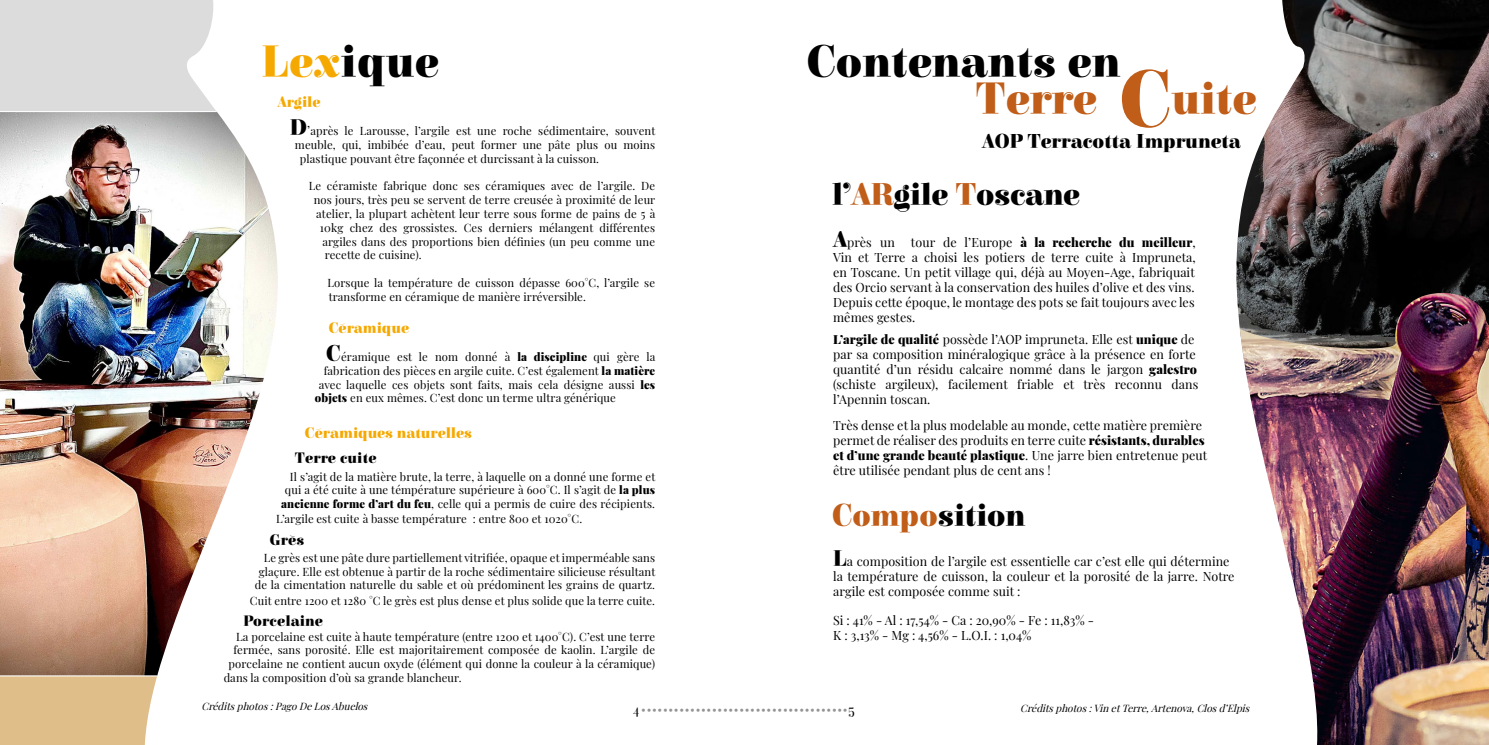
<style>
.page{position:relative;width:1489px;height:745px;background:#fff}
.page>*{position:absolute;margin:0;border:0;box-sizing:border-box;transform-origin:0 0}
.t1{font:900 45px/37.5px "Elsie";color:#000}
.t2{font:900 31.25px "Elsie";letter-spacing:-.01em;color:#000}
.t3{font:900 20px "Elsie";color:#000}
.t4{font:900 15px "Elsie";color:#f5a900}
.t5{font:900 15px "Elsie";letter-spacing:.01em;color:#000}
.t6{font:12.5px/15px "Playfair Display";letter-spacing:.005em;color:#000}
.t7{font:11.25px/13.8px "Playfair Display";letter-spacing:.01em;color:#000;text-align:right}
.t8{font:italic 10px "Playfair Display";color:#000}
.t9{font:10px "Elsie";color:#949494}
.s1{color:#f5a900}
.s2{font-family:"Elsie";font-weight:900;font-size:22.5px}
.s3{font-size:12.5px}
.s4{font-weight:900}
.s5{color:#c05d18}
.s6{font-size:80px;color:#c05d18}
.s7{font-size:13.75px;color:#000}
</style>
<div class="page">
<img style="left:0;top:112px;width:278px;height:563px">
<svg style="left:0;top:0;width:217px;height:112px;background:#dedede"></svg>
<svg style="left:0;top:675px;width:158px;height:69px;background:#e0c190"></svg>
<img style="left:1236px;top:0;width:252px;height:320px">
<img style="left:1239px;top:293px;width:249px;height:451px">
<h1 class="t1" style="left:261px;top:44px;width:179px"><span class="s1">Lex</span>ique</h1>
<h3 class="t4" style="left:277px;top:94px;width:45px">Argile</h3>
<p class="t7" style="left:290px;top:123px;width:367px"><span class="s2">D</span><span class="s3">’</span>après le Larousse, l’argile est une roche sédimentaire, souvent</p>
<p class="t7" style="left:295px;top:137px;width:362px">meuble, qui, imbibée d’eau, peut former une pâte plus ou moins</p>
<p class="t7" style="left:300px;top:150px;width:301px">plastique pouvant être façonnée et durcissant à la cuisson.</p>
<p class="t7" style="left:309px;top:178px;width:348px">Le céramiste fabrique donc ses céramiques avec de l’argile. De</p>
<p class="t7" style="left:314px;top:192px;width:343px">nos jours, très peu se servent de terre creusée à proximité de leur</p>
<p class="t7" style="left:316px;top:206px;width:340px">atelier, la plupart achètent leur terre sous forme de pains de 5 à</p>
<p class="t7" style="left:320px;top:219px;width:337px">10kg chez des grossistes. Ces derniers mélangent différentes</p>
<p class="t7" style="left:322px;top:233px;width:334px">argiles dans des proportions bien définies (un peu comme une</p>
<p class="t7" style="left:325px;top:247px;width:98px">recette de cuisine).</p>
<p class="t7" style="left:327px;top:275px;width:329px;text-align:left">Lorsque la température de cuisson dépasse 600°C, l’argile se transforme en céramique de manière irréversible.</p>
<h3 class="t4" style="left:329px;top:320px;width:82px">Céramique</h3>
<p class="t7" style="left:326px;top:349px;width:330px"><span class="s2">C</span>éramique est le nom donné à <span class="s4">la discipline</span> qui gère la</p>
<p class="t7" style="left:324px;top:362px;width:333px">fabrication des pièces en argile cuite. C’est également <span class="s4">la matière</span></p>
<p class="t7" style="left:319px;top:376px;width:338px">avec laquelle ces objets sont faits, mais cela désigne aussi <span class="s4">les</span></p>
<p class="t7" style="left:315px;top:390px;width:302px"><span class="s4">objets</span> en eux mêmes. C’est donc un terme ultra générique</p>
<h3 class="t4" style="left:305px;top:424px;width:169px">Céramiques naturelles</h3>
<h3 class="t5" style="left:295px;top:449px;width:83px">Terre cuite</h3>
<p class="t7" style="left:281px;top:468px;width:375px">Il s’agit de la matière brute, la terre, à laquelle on a donné une forme et qui a été cuite à une témpérature supérieure à 600°C. Il s’agit de <span class="s4">la plus ancienne forme d’art du feu</span>, celle qui a permis de cuire des récipients.</p>
<p class="t7" style="left:276px;top:510px;width:307px">L’argile est cuite à basse température : entre 800 et 1020°C.</p>
<h3 class="t5" style="left:270px;top:531px;width:36px">Grès</h3>
<p class="t7" style="left:255px;top:549px;width:402px">Le grès est une pâte dure partiellement vitrifiée, opaque et imperméable sans glaçure. Elle est obtenue à partir de la roche sédimentaire silicieuse résultant de la cimentation naturelle du sable et où prédominent les grains de quartz.</p>
<p class="t7" style="left:250px;top:592px;width:407px">Cuit entre 1200 et 1280 °C le grès est plus dense et plus solide que la terre cuite.</p>
<h3 class="t5" style="left:244px;top:612px;width:81px">Porcelaine</h3>
<p class="t7" style="left:236px;top:628px;width:420px">La porcelaine est cuite à haute température (entre 1200 et 1400°C). C’est une terre</p>
<p class="t7" style="left:234px;top:642px;width:423px">fermée, sans porosité. Elle est majoritairement composée de kaolin. L’argile de</p>
<p class="t7" style="left:229px;top:655px;width:428px">porcelaine ne contient aucun oxyde (élément qui donne la couleur à la céramique)</p>
<p class="t7" style="left:224px;top:669px;width:239px">dans la composition d’où sa grande blancheur.</p>
<p class="t8" style="left:201px;top:698px;width:171px">Créditsphotos:PagoDeLosAbuelos</p>
<h1 class="t1" style="left:975px;top:44px;width:282px;text-indent:-169px">Contenants en<br><span class="s5">Terre</span> <span class="s6">C</span><span class="s5">uite</span></h1>
<h3 class="t3" style="left:982px;top:130px;width:260px">AOP Terracotta Impruneta</h3>
<h2 class="t2" style="left:832px;top:178px;width:249px">l’<span class="s5">AR</span>gile <span class="s5">T</span>oscane</h2>
<p class="t6" style="left:833px;top:234px;width:63px"><span class="s2">A</span>près un</p>
<p class="t6" style="left:833px;top:234px;width:364px;text-align:justify;text-indent:78px">tour de l’Europe <span class="s4">à la recherche du meilleur</span>, Vin et Terre a choisi les potiers de terre cuite à Impruneta, en Toscane. Un petit village qui, déjà au Moyen-Age, fabriquait des Orcio servant à la conservation des huiles d’olive et des vins.<br>Depuis cette époque, le montage des pots se fait toujours avec les mêmes gestes.</p>
<p class="t6" style="left:833px;top:331px;width:367px"><span class="s4">L’argile de qualité</span> possède l’AOP impruneta. Elle est <span class="s4">unique</span> de par sa composition minéralogique grâce à la présence en forte quantité d’un résidu calcaire nommé dans le jargon <span class="s4">galestro </span>(schiste argileux), facilement friable et très reconnu dans l’Apennin toscan.</p>
<p class="t6" style="left:833px;top:416px;width:375px">Très dense et la plus modelable au monde, cette matière première permet de réaliser des produits en terre cuite <span class="s4">résistants, durables et d’une grande beauté plastique</span>. Une jarre bien entretenue peut être utilisée pendant plus de cent ans !</p>
<h2 class="t2" style="left:832px;top:498px;width:195px"><span class="s5">Compo</span>sition</h2>
<p class="t6" style="left:833px;top:552px;width:403px"><span class="s2">L</span>a composition de l’argile est essentielle car c’est elle qui détermine la température de cuisson, la couleur et la porosité de la jarre. Notre argile est composée comme suit :</p>
<p class="t6" style="left:833px;top:611px;width:262px">Si : 41% - Al : 17,54% - Ca : 20,90% - Fe : 11,83% -<br>K : 3,13% - Mg : 4,56% - L.O.I. : 1,04%</p>
<p class="t8" style="left:1020px;top:700px;width:234px">Créditsphotos:VinetTerre,Artenova,Closd’Elpis</p>
<p class="t9" style="left:633px;top:704px;width:224px"><span class="s7">4</span>••••••••••••••••••••••••••••••••••••••<span class="s7">5</span></p>
</div>
